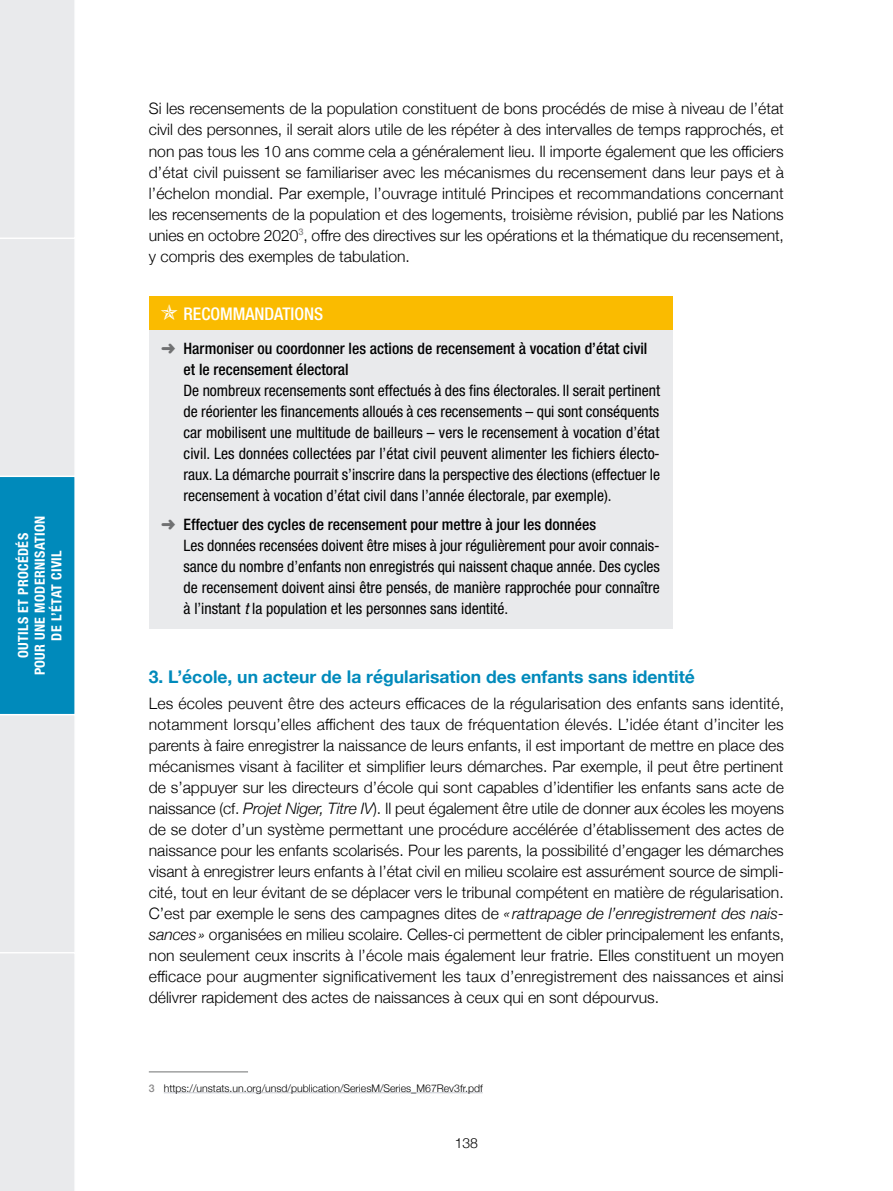
<style>
.page{position:relative;width:893px;height:1191px;background:#fff}
.page>*{position:absolute;margin:0;border:0;box-sizing:border-box;transform-origin:0 0}
.SOUS-INTER___bleu_3{font:700 17.5px "Helvetica Neue";color:#008abb}
.t1{font:500 condensed 17.5px "Helvetica Neue LT Pro";color:#fff}
.texte_courant{font:300 15.75px/21px "Helvetica Neue";color:#000;text-align:justify}
.ENCADRÉ_tips_-_texte{font:condensed 15.75px/21px "Helvetica Neue LT Pro";color:#000;text-align:justify}
.t2{font:500 condensed 15.75px/21px "Helvetica Neue LT Pro";color:#000}
.t3{font:700 condensed 14px/16.8px "Helvetica Neue LT Pro";letter-spacing:.025em;color:#fff;text-align:center}
.t4{font:300 14px "Helvetica Neue";color:#000}
.notes{font:300 10.5px "Helvetica Neue";color:#000}
.s1{color:#707172}
.s2{font-style:italic}
.s3{font-weight:500;color:#878687}
</style>
<div class="page">
<svg style="left:0;top:0;width:75px;height:1191px;background:#bbd7e2"></svg>
<div style="left:149px;top:296px;width:523px;height:37px;background:#fabb00"></div>
<div style="left:149px;top:331px;width:523px;height:59px;background:#e9eaec"></div>
<div style="left:149px;top:373px;width:523px;height:143px;background:#e9eaec"></div>
<div style="left:149px;top:506px;width:523px;height:38px;background:#e9eaec"></div>
<div style="left:149px;top:527px;width:523px;height:101px;background:#e9eaec"></div>
<hr style="left:149px;top:1071px;width:99px;height:1px;background:#707172">
<hr style="left:164px;top:1092px;width:319px;height:1px;background:#c7cad1">
<p class="t3" style="left:15px;top:675px;width:161px;rotate:-90deg">OUTILS ET PROCÉDÉS<br>POUR UNE MODERNISATION<br>DE L’ÉTAT CIVIL</p>
<p class="texte_courant" style="left:149px;top:97px;width:637px">Si les recensements de la population constituent de bons procédés de mise à niveau de l’état civil des personnes, il serait alors utile de les répéter à des intervalles de temps rapprochés, et non pas tous les 10 ans comme cela a généralement lieu. Il importe également que les officiers d’état civil puissent se familiariser avec les mécanismes du recensement dans leur pays et à l’échelon mondial. Par exemple, l’ouvrage intitulé Principes et recommandations concernant les recensements de la population et des logements, troisième révision, publié par les Nations unies en octobre 2020<sup>3</sup>, offre des directives sur les opérations et la thématique du recensement, y compris des exemples de tabulation.</p>
<p class="t1" style="left:184px;top:303px;width:141px">RECOMMANDATIONS</p>
<p class="t2" style="left:184px;top:338px;width:465px;text-indent:-22px"><span class="s1">➜</span> Harmoniser ou coordonner les actions de recensement à vocation d’état civil et le recensement électoral</p>
<p class="ENCADRÉ_tips_-_texte" style="left:184px;top:380px;width:478px">De nombreux recensements sont effectués à des fins électorales. Il serait pertinent de réorienter les financements alloués à ces recensements – qui sont conséquents car mobilisent une multitude de bailleurs – vers le recensement à vocation d’état civil. Les données collectées par l’état civil peuvent alimenter les fichiers électo&shy;raux. La démarche pourrait s’inscrire dans la perspective des élections (effectuer le recensement à vocation d’état civil dans l’année électorale, par exemple).</p>
<p class="t2" style="left:161px;top:513px;width:436px"><span class="s1">➜</span> Effectuer des cycles de recensement pour mettre à jour les données</p>
<p class="ENCADRÉ_tips_-_texte" style="left:184px;top:534px;width:478px">Les données recensées doivent être mises à jour régulièrement pour avoir connais&shy;sance du nombre d’enfants non enregistrés qui naissent chaque année. Des cycles de recensement doivent ainsi être pensés, de manière rapprochée pour connaître à l’instant <span class="s2">t</span> la population et les personnes sans identité.</p>
<p class="SOUS-INTER___bleu_3" style="left:149px;top:663px;width:548px">3. L’école, un acteur de la régularisation des enfants sans identité</p>
<p class="texte_courant" style="left:149px;top:692px;width:637px">Les écoles peuvent être des acteurs efficaces de la régularisation des enfants sans identité, notamment lorsqu’elles affichent des taux de fréquentation élevés. L’idée étant d’inciter les parents à faire enregistrer la naissance de leurs enfants, il est important de mettre en place des mécanismes visant à faciliter et simplifier leurs démarches. Par exemple, il peut être pertinent de s’appuyer sur les directeurs d’école qui sont capables d’identifier les enfants sans acte de naissance (cf. <span class="s2">Projet Niger, Titre IV</span>). Il peut également être utile de donner aux écoles les moyens de se doter d’un système permettant une procédure accélérée d’établissement des actes de naissance pour les enfants scolarisés. Pour les parents, la possibilité d’engager les démarches visant à enregistrer leurs enfants à l’état civil en milieu scolaire est assurément source de simpli&shy;cité, tout en leur évitant de se déplacer vers le tribunal compétent en matière de régularisation.<br>C’est par exemple le sens des campagnes dites de <span class="s2">« rattrapage de l’enregistrement des nais&shy;sances»</span> organisées en milieu scolaire. Celles-ci permettent de cibler principalement les enfants, non seulement ceux inscrits à l’école mais également leur fratrie. Elles constituent un moyen efficace pour augmenter significativement les taux d’enregistrement des naissances et ainsi délivrer rapidement des actes de naissances à ceux qui en sont dépourvus.</p>
<p class="notes" style="left:149px;top:1079px;width:335px"><span class="s3">3</span> https://unstats.un.org/unsd/publication/SeriesM/Series_M67Rev3fr.pdf</p>
<p class="t4" style="left:455px;top:1131px;width:25px">138</p>
</div>
